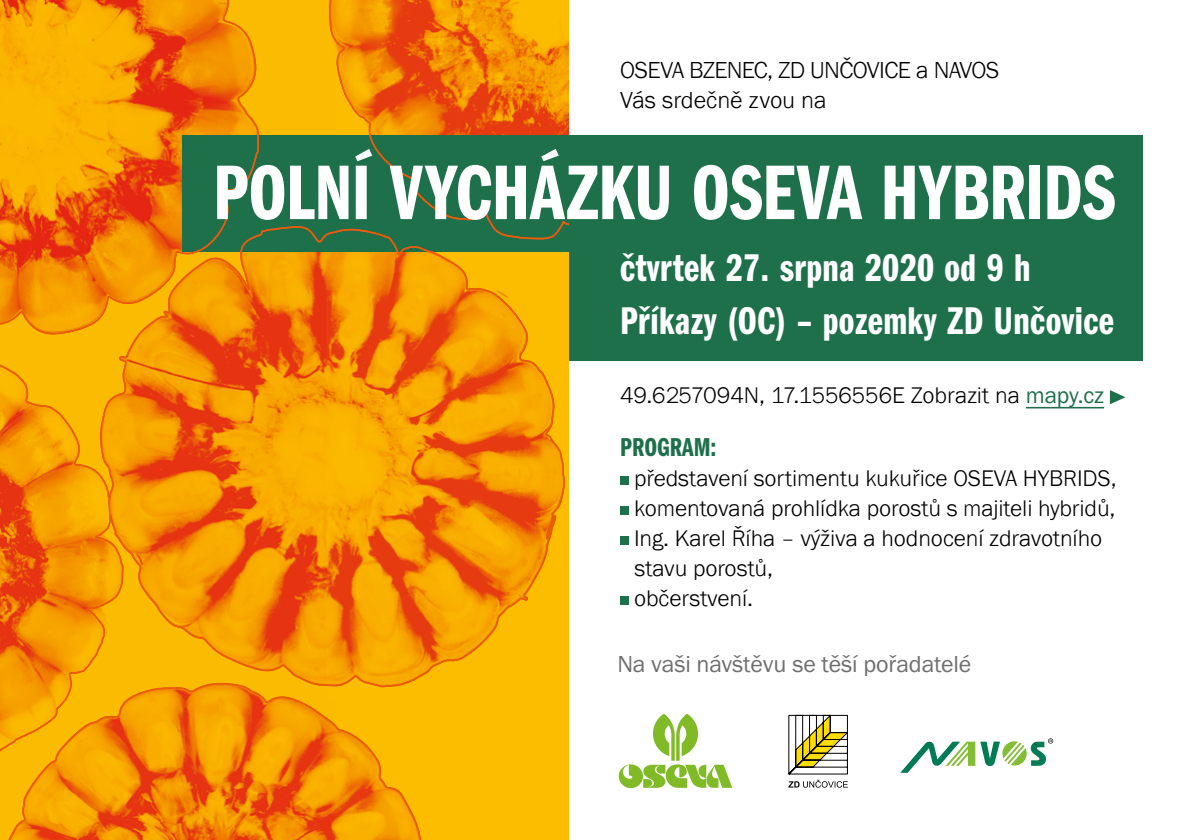
<style>
.page{position:relative;width:1191px;height:840px;background:#fff}
.page>*{position:absolute;margin:0;border:0;box-sizing:border-box;transform-origin:0 0}
.t1{font:80px "Franklin Gothic URW Com Dem";letter-spacing:-.005em;color:#fff}
.t2{font:40px/52px "Franklin Gothic URW Com Dem";letter-spacing:.01em;color:#fff}
.t3{font:26.8px "Franklin Gothic URW Com Dem";color:#1e704b}
.t4{font:300 24px/30px "Franklin Gothic URW";letter-spacing:-.025em;color:#000}
.t5{font:24px "Franklin Gothic URW Boo";letter-spacing:-.005em;color:#706f6f}
.t6{font:300 23.4px/30px "Franklin Gothic URW";letter-spacing:-.005em;color:#000}
.s1{font-family:"Franklin Gothic URW Boo";font-weight:400;color:#1e704b}
</style>
<div class="page">
<div style="left:183px;top:135px;width:959px;height:116px;background:#1e704b"></div>
<svg style="left:0;top:0;width:569px;height:839px"></svg>
<svg style="left:0;top:0;width:260px;height:335px"></svg>
<svg style="left:0;top:681px;width:432px;height:158px"></svg>
<svg style="left:329px;top:0;width:240px;height:240px"></svg>
<svg style="left:107px;top:493px;width:4px;height:23px"></svg>
<div style="left:569px;top:201px;width:573px;height:159px;background:#1e704b"></div>
<svg style="left:619px;top:713px;width:113px;height:74px"></svg>
<svg style="left:902px;top:738px;width:151px;height:33px"></svg>
<svg style="left:788px;top:714px;width:60px;height:73px"></svg>
<hr style="left:1026px;top:406px;width:78px;height:2px;background:#1e704b">
<svg style="left:1110px;top:390px;width:15px;height:14px"></svg>
<div style="left:620px;top:476px;width:8px;height:8px;background:#1e704b"></div>
<div style="left:620px;top:506px;width:8px;height:8px;background:#1e704b"></div>
<div style="left:620px;top:536px;width:8px;height:8px;background:#1e704b"></div>
<div style="left:620px;top:596px;width:8px;height:8px;background:#1e704b"></div>
<p class="t4" style="left:620px;top:55px;width:381px">OSEVA BZENEC, ZD UNČOVICE a NAVOS<br>Vás srdečně zvou na</p>
<h1 class="t1" style="left:213px;top:147px;width:904px">POLNÍ VYCHÁZKU OSEVA HYBRIDS</h1>
<h2 class="t2" style="left:620px;top:242px;width:495px">čtvrtek 27. srpna 2020 od 9 h<br>Příkazy (OC) – pozemky ZD Unčovice</h2>
<p class="t6" style="left:620px;top:380px;width:485px">49.6257094N, 17.1556556E Zobrazit na <span class="s1">mapy.cz</span></p>
<p class="t3" style="left:620px;top:431px;width:98px">PROGRAM:</p>
<p class="t6" style="left:634px;top:463px;width:484px">představení sortimentu kukuřice OSEVA HYBRIDS, komentovaná prohlídka porostů s majiteli hybridů, Ing. Karel Říha – výživa a hodnocení zdravotního stavu porostů,<br>občerstvení.</p>
<p class="t5" style="left:617px;top:648px;width:355px">Na vaši návštěvu se těší pořadatelé</p>
</div>
